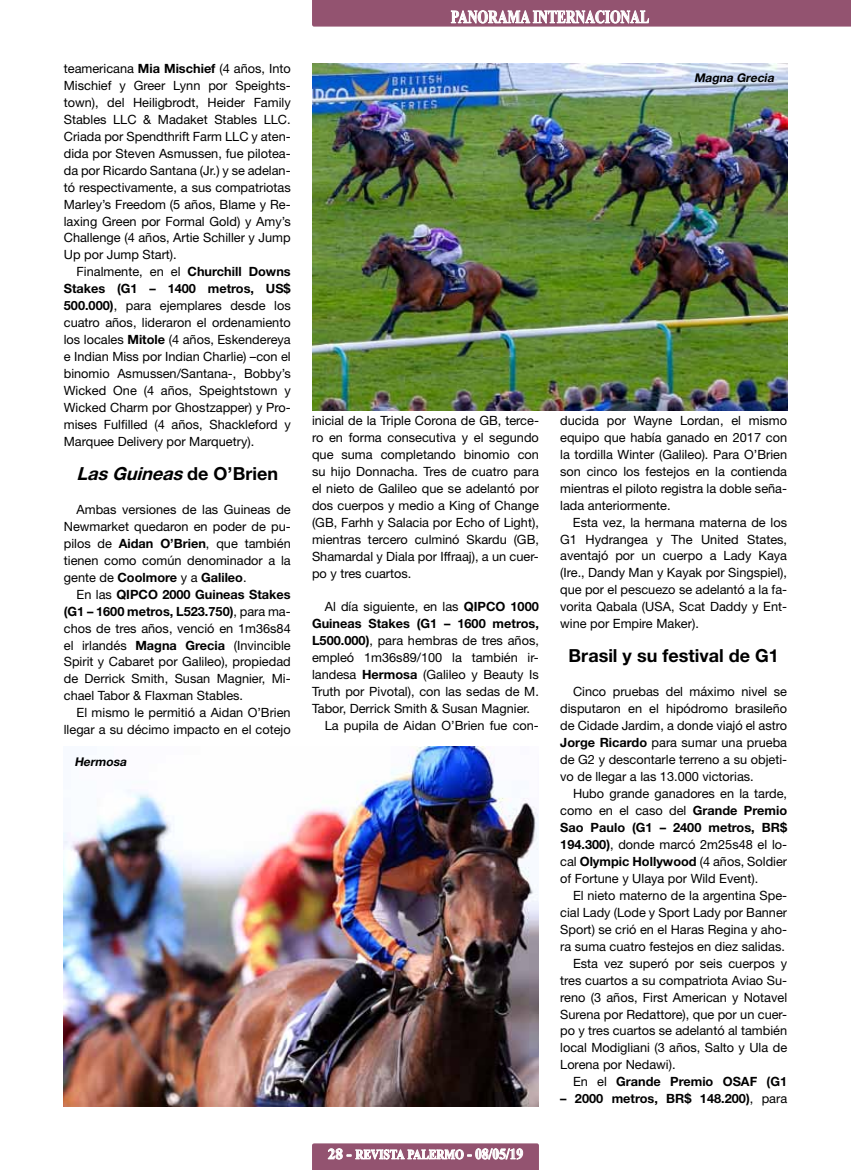
<style>
.page{position:relative;width:851px;height:1170px;background:#fff}
.page>*{position:absolute;margin:0;border:0;box-sizing:border-box;transform-origin:0 0}
.t1{font:700 18px "Times New Roman";color:#fff;scale:.75 1}
.t2{font:700 18px "Helvetica Neue LT Std";color:#000}
.t3{font:italic 700 18px "Helvetica Neue LT Std";color:#000}
.t4{font:700 13.5px "Times New Roman";color:#fff;scale:.83 1}
.t5{font:12.75px/17px "Helvetica Neue LT Std";color:#000;text-align:justify}
.t6{font:700 12.75px "Helvetica Neue LT Std";color:#000}
.t7{font:italic 700 12px "Helvetica Neue LT Std";color:#000}
.s1{font-weight:700}
.s2{font-style:normal}
.s3{font-size:15px}
.s4{font-weight:400}
</style>
<div class="page">
<svg style="left:312px;top:1143px;width:227px;height:26px;background:#a7738a"></svg>
<svg style="left:312px;top:0;width:538px;height:27px;background:#9d637d"></svg>
<img style="left:312px;top:64px;width:475px;height:347px">
<img style="left:64px;top:746px;width:475px;height:360px">
<p class="t5" style="left:64px;top:60px;width:228px">teamericana <span class="s1">Mia Mischief</span> (4 años, Into Mischief y Greer Lynn por Speights&shy;town), del Heiligbrodt, Heider Family Stables LLC &amp; Madaket Stables LLC.<br>Criada por Spendthrift Farm LLC y aten&shy;dida por Steven Asmussen, fue pilotea&shy;da por Ricardo Santana (Jr.) y se adelan&shy;tó respectivamente, a sus compatriotas Marley’s Freedom (5 años, Blame y Re&shy;laxing Green por Formal Gold) y Amy’s Challenge (4 años, Artie Schiller y Jump Up por Jump Start).</p>
<p class="t5" style="left:64px;top:263px;width:228px;text-indent:13px">Finalmente, en el <span class="s1">Churchill Downs Stakes (G1 – 1400 metros, US$ 500.000)</span>, para ejemplares desde los cuatro años, lideraron el ordenamiento los locales <span class="s1">Mitole</span> (4 años, Eskendereya e Indian Miss por Indian Charlie) –con el binomio Asmussen/Santana-, Bobby’s Wicked One (4 años, Speightstown y Wicked Charm por Ghostzapper) y Pro&shy;mises Fulfilled (4 años, Shackleford y Marquee Delivery por Marquetry).</p>
<h1 class="t3" style="left:77px;top:462px;width:203px">LasGuineas<span class="s2">d e O ’ B r i e n</span></h1>
<p class="t5" style="left:64px;top:500px;width:228px;text-indent:13px">Ambas versiones de las Guineas de Newmarket quedaron en poder de pu&shy;pilos de <span class="s1">Aidan O’Brien</span>, que también tienen como común denominador a la gente de <span class="s1">Coolmore</span> y a <span class="s1">Galileo</span>.</p>
<p class="t5" style="left:64px;top:585px;width:228px;text-indent:13px">En las <span class="s1">QIPCO 2000 Guineas Stakes (G1 – 1600 metros, L523.750)</span>, para ma&shy;chos de tres años, venció en 1m36s84 el irlandés <span class="s1">Magna Grecia</span> (Invincible Spirit y Cabaret por Galileo), propiedad de Derrick Smith, Susan Magnier, Mi&shy;chael Tabor &amp; Flaxman Stables.</p>
<p class="t5" style="left:64px;top:704px;width:228px;text-align:right">El mismo le permitió a Aidan O’Brien llegar a su décimo impacto en el cotejo</p>
<p class="t7" style="left:74px;top:754px;width:56px">Hermosa</p>
<h1 class="t1" style="left:451px;top:4px;width:266px">PANORAMA INTERNACIONAL</h1>
<p class="t7" style="left:694px;top:71px;width:84px">Magna Grecia</p>
<p class="t5" style="left:312px;top:411px;width:228px">inicial de la Triple Corona de GB, terce&shy;ro en forma consecutiva y el segundo que suma completando binomio con su hijo Donnacha. Tres de cuatro para el nieto de Galileo que se adelantó por dos cuerpos y medio a King of Change (GB, Farhh y Salacia por Echo of Light), mientras tercero culminó Skardu (GB, Shamardal y Diala por Iffraaj), a un cuer&shy;po y tres cuartos.</p>
<p class="t5" style="left:325px;top:598px;width:216px">Al día siguiente, en las <span class="s1">QIPCO 1000</span></p>
<p class="t6" style="left:312px;top:616px;width:228px">Guineas Stakes (G1 – 1600 metros,</p>
<p class="t5" style="left:312px;top:632px;width:228px"><span class="s1">L500.000)</span>, para hembras de tres años,</p>
<p class="t5" style="left:312px;top:649px;width:228px">empleó 1m36s89/100 la también ir-</p>
<p class="t5" style="left:312px;top:666px;width:228px">landesa <span class="s1">Hermosa</span> (Galileo y Beauty Is</p>
<p class="t5" style="left:312px;top:683px;width:228px">Truth por Pivotal), con las sedas de M.</p>
<p class="t5" style="left:312px;top:700px;width:219px">Tabor, Derrick Smith &amp; Susan Magnier.</p>
<p class="t5" style="left:325px;top:717px;width:215px">La pupila de Aidan O’Brien fue con-</p>
<p class="t4" style="left:328px;top:1144px;width:237px"><span class="s3">28 -</span> REVISTA PALERMO <span class="s3">- 08/05/19</span></p>
<p class="t5" style="left:560px;top:411px;width:228px">ducida por Wayne Lordan, el mismo equipo que había ganado en 2017 con la tordilla Winter (Galileo). Para O’Brien son cinco los festejos en la contienda mientras el piloto registra la doble seña&shy;lada anteriormente.</p>
<p class="t5" style="left:560px;top:513px;width:228px;text-indent:13px">Esta vez, la hermana materna de los G1 Hydrangea y The United States, aventajó por un cuerpo a Lady Kaya (Ire., Dandy Man y Kayak por Singspiel), que por el pescuezo se adelantó a la fa&shy;vorita Qabala (USA, Scat Daddy y Ent&shy;wine por Empire Maker).</p>
<h1 class="t2" style="left:568px;top:644px;width:211px">Brasil y su festival de G1</h1>
<p class="t5" style="left:560px;top:683px;width:228px;text-indent:13px">Cinco pruebas del máximo nivel se disputaron en el hipódromo brasileño de Cidade Jardim, a donde viajó el astro <span class="s1">Jorge Ricardo</span> para sumar una prueba de G2 y descontarle terreno a su objeti&shy;vo de llegar a las 13.000 victorias.</p>
<p class="t5" style="left:560px;top:784px;width:228px;text-indent:13px">Hubo grande ganadores en la tarde, como en el caso del <span class="s1">Grande Premio Sao Paulo (G1 – 2400 metros, BR$ 194.300)</span>, donde marcó 2m25s48 el lo&shy;cal <span class="s1">Olympic Hollywood</span> (4 años, Soldier of Fortune y Ulaya por Wild Event).</p>
<p class="t5" style="left:573px;top:886px;width:216px">El nieto materno de la argentina Spe-</p>
<p class="t5" style="left:560px;top:903px;width:228px">cial Lady (Lode y Sport Lady por Banner</p>
<p class="t5" style="left:560px;top:920px;width:228px">Sport) se crió en el Haras Regina y aho-</p>
<p class="t5" style="left:560px;top:937px;width:226px">ra suma cuatro festejos en diez salidas.</p>
<p class="t5" style="left:573px;top:954px;width:216px">Esta vez superó por seis cuerpos y</p>
<p class="t5" style="left:560px;top:971px;width:228px">tres cuartos a su compatriota Aviao Su-</p>
<p class="t5" style="left:560px;top:988px;width:228px">reno (3 años, First American y Notavel</p>
<p class="t5" style="left:560px;top:1005px;width:228px">Surena por Redattore), que por un cuer-</p>
<p class="t5" style="left:560px;top:1022px;width:228px">po y tres cuartos se adelantó al también</p>
<p class="t5" style="left:560px;top:1039px;width:228px">local Modigliani (3 años, Salto y Ula de</p>
<p class="t5" style="left:560px;top:1056px;width:117px">Lorena por Nedawi).</p>
<p class="t6" style="left:573px;top:1073px;width:216px"><span class="s4">En el</span> Grande Premio OSAF (G1</p>
<p class="t6" style="left:560px;top:1090px;width:228px">– 2000 metros, BR$ 148.200)<span class="s4">, para</span></p>
</div>
